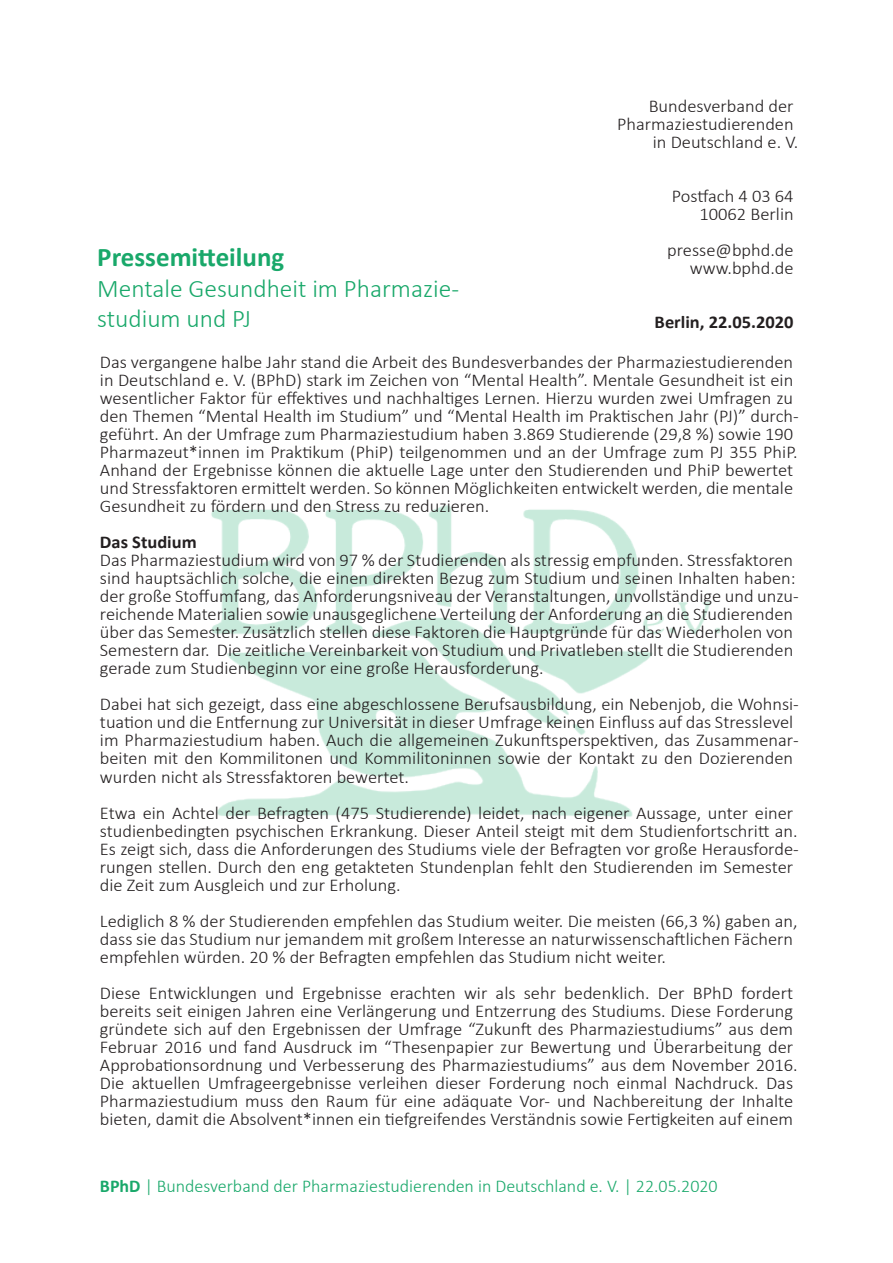
<style>
.page{position:relative;width:893px;height:1263px;background:#fff}
.page>*{position:absolute;margin:0;border:0;box-sizing:border-box;transform-origin:0 0}
.t1{font:700 27px "Calibri";color:#19a86a}
.t2{font:300 25.5px/30.6px "Calibri";color:#19a86a}
.t3{font:300 18px/18px "Calibri";color:#231f20}
.t4{font:300 18px "Calibri";color:#19a86a}
.t5{font:700 18px "Calibri";color:#231f20}
.s1{font-weight:700}
</style>
<div class="page">
<img style="left:211px;top:505px;width:510px;height:312px">
<h1 class="t1" style="left:97px;top:240px;width:189px">Pressemitteilung</h1>
<h2 class="t2" style="left:97px;top:273px;width:363px">Mentale Gesundheit im Pharmazie&shy;studium und PJ</h2>
<p class="t3" style="left:617px;top:97px;width:183px;text-align:right">Bundesverband der<br>Pharmaziestudierenden in Deutschland e. V.</p>
<p class="t3" style="left:672px;top:187px;width:123px;text-align:right">Postfach 4 03 64<br>10062 Berlin</p>
<p class="t3" style="left:667px;top:241px;width:128px;text-align:right">presse@bphd.de www.bphd.de</p>
<p class="t5" style="left:655px;top:311px;width:141px">Berlin, 22.05.2020</p>
<p class="t3" style="left:100px;top:353px;width:700px">Das vergangene halbe Jahr stand die Arbeit des Bundesverbandes der Pharmaziestudierenden in Deutschland e. V. (BPhD) stark im Zeichen von “Mental Health”. Mentale Gesundheit ist ein wesentlicher Faktor für effektives und nachhaltiges Lernen. Hierzu wurden zwei Umfragen zu den Themen “Mental Health im Studium” und “Mental Health im Praktischen Jahr (PJ)” durch&shy;geführt. An der Umfrage zum Pharmaziestudium haben 3.869 Studierende (29,8 %) sowie 190<br>Pharmazeut*innen im Praktikum (PhiP) teilgenommen und an der Umfrage zum PJ 355 PhiP.<br>Anhand der Ergebnisse können die aktuelle Lage unter den Studierenden und PhiP bewertet und Stressfaktoren ermittelt werden. So können Möglichkeiten entwickelt werden, die mentale Gesundheit zu fördern und den Stress zu reduzieren.</p>
<p class="t5" style="left:100px;top:531px;width:98px">Das Studium</p>
<p class="t3" style="left:100px;top:551px;width:700px">Das Pharmaziestudium wird von 97 % der Studierenden als stressig empfunden. Stressfaktoren sind hauptsächlich solche, die einen direkten Bezug zum Studium und seinen Inhalten haben: der große Stoffumfang, das Anforderungsniveau der Veranstaltungen, unvollständige und unzu&shy;reichende Materialien sowie unausgeglichene Verteilung der Anforderung an die Studierenden über das Semester. Zusätzlich stellen diese Faktoren die Hauptgründe für das Wiederholen von Semestern dar. Die zeitliche Vereinbarkeit von Studium und Privatleben stellt die Studierenden gerade zum Studienbeginn vor eine große Herausforderung.</p>
<p class="t3" style="left:100px;top:695px;width:700px">Dabei hat sich gezeigt, dass eine abgeschlossene Berufsausbildung, ein Nebenjob, die Wohnsi&shy;tuation und die Entfernung zur Universität in dieser Umfrage keinen Einfluss auf das Stresslevel im Pharmaziestudium haben. Auch die allgemeinen Zukunftsperspektiven, das Zusammenar&shy;beiten mit den Kommilitonen und Kommilitoninnen sowie der Kontakt zu den Dozierenden wurden nicht als Stressfaktoren bewertet.</p>
<p class="t3" style="left:100px;top:803px;width:700px">Etwa ein Achtel der Befragten (475 Studierende) leidet, nach eigener Aussage, unter einer studienbedingten psychischen Erkrankung. Dieser Anteil steigt mit dem Studienfortschritt an.<br>Es zeigt sich, dass die Anforderungen des Studiums viele der Befragten vor große Herausforde&shy;rungen stellen. Durch den eng getakteten Stundenplan fehlt den Studierenden im Semester die Zeit zum Ausgleich und zur Erholung.</p>
<p class="t3" style="left:100px;top:911px;width:699px">Lediglich 8 % der Studierenden empfehlen das Studium weiter. Die meisten (66,3 %) gaben an, dass sie das Studium nur jemandem mit großem Interesse an naturwissenschaftlichen Fächern empfehlen würden. 20 % der Befragten empfehlen das Studium nicht weiter.</p>
<p class="t3" style="left:100px;top:983px;width:699px">Diese Entwicklungen und Ergebnisse erachten wir als sehr bedenklich. Der BPhD fordert bereits seit einigen Jahren eine Verlängerung und Entzerrung des Studiums. Diese Forderung gründete sich auf den Ergebnissen der Umfrage “Zukunft des Pharmaziestudiums” aus dem Februar 2016 und fand Ausdruck im “Thesenpapier zur Bewertung und Überarbeitung der Approbationsordnung und Verbesserung des Pharmaziestudiums” aus dem November 2016.<br>Die aktuellen Umfrageergebnisse verleihen dieser Forderung noch einmal Nachdruck. Das Pharmaziestudium muss den Raum für eine adäquate Vor- und Nachbereitung der Inhalte bieten, damit die Absolvent*innen ein tiefgreifendes Verständnis sowie Fertigkeiten auf einem</p>
<p class="t4" style="left:100px;top:1175px;width:619px"><span class="s1">BPhD</span> | Bundesverband der Pharmaziestudierenden in Deutschland e. V. | 22.05.2020</p>
</div>
